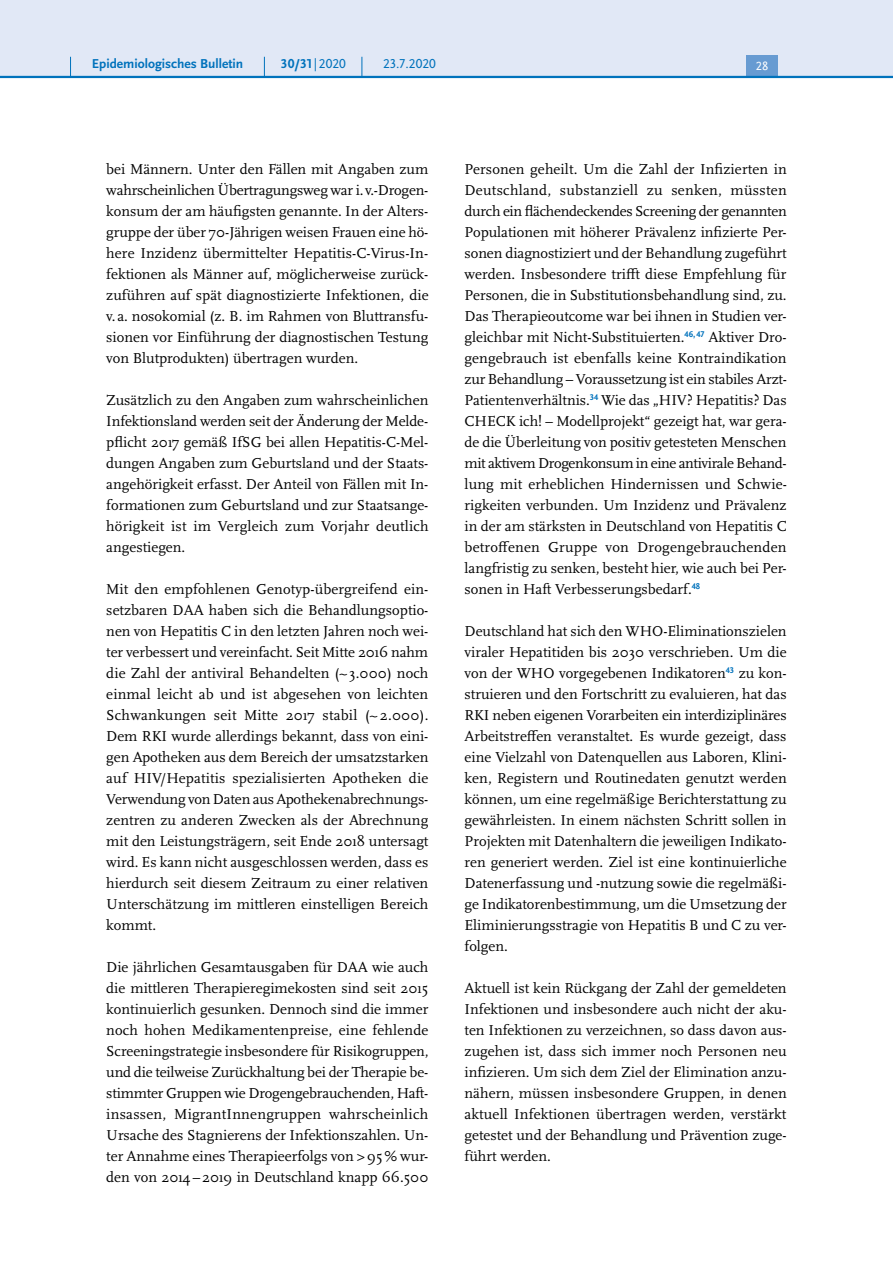
<style>
.page{position:relative;width:893px;height:1263px;background:#fff}
.page>*{position:absolute;margin:0;border:0;box-sizing:border-box;transform-origin:0 0}
.P_-_Fließtext{font:15px/21px "Scala Pro";color:#000;text-align:justify}
.t1{font:700 13.5px "Scala Sans Pro";color:#0072bc}
.t2{font:13.5px "Scala Sans Pro";color:#0072bc}
.t3{font:12.45px "Scala Sans Pro";color:#fff}
.s1{font-weight:400}
</style>
<div class="page">
<div style="left:0;top:0;width:893px;height:77px;background:#e1e8f6"></div>
<div style="left:746px;top:55px;width:32px;height:21px;background:#679bd2"></div>
<hr style="left:0;top:76px;width:893px;height:2px;background:#0072bc">
<svg style="left:70px;top:57px;width:1px;height:19px"></svg>
<svg style="left:264px;top:57px;width:1px;height:19px"></svg>
<svg style="left:362px;top:57px;width:1px;height:19px"></svg>
<p class="t1" style="left:92px;top:55px;width:153px">Epidemiologisches Bulletin</p>
<p class="t1" style="left:281px;top:55px;width:67px">30/31 <span class="s1">|2020</span></p>
<p class="t2" style="left:383px;top:55px;width:54px">23.7.2020</p>
<p class="t3" style="left:756px;top:59px;width:14px">28</p>
<p class="P_-_Fließtext" style="left:106px;top:158px;width:324px">bei Männern. Unter den Fällen mit Angaben zum wahrscheinlichen Übertragungsweg war i.v.-Drogen&shy;konsum der am häufigsten genannte. In der Alters&shy;gruppe der über 70-Jährigen weisen Frauen eine hö&shy;here Inzidenz übermittelter Hepatitis-C-Virus-In&shy;fektionen als Männer auf, möglicherweise zurück&shy;zuführen auf spät diagnostizierte Infektionen, die v. a. nosokomial (z. B. im Rahmen von Bluttransfu&shy;sionen vor Einführung der diagnostischen Testung von Blutprodukten) übertragen wurden.</p>
<p class="P_-_Fließtext" style="left:106px;top:389px;width:324px">Zusätzlich zu den Angaben zum wahrscheinlichen Infektionsland werden seit der Änderung der Melde&shy;pflicht 2017 gemäß IfSG bei allen Hepatitis-C-Mel&shy;dungen Angaben zum Geburtsland und der Staats&shy;angehörigkeit erfasst. Der Anteil von Fällen mit In&shy;formationen zum Geburtsland und zur Staatsange&shy;hörigkeit ist im Vergleich zum Vorjahr deutlich angestiegen.</p>
<p class="P_-_Fließtext" style="left:106px;top:578px;width:324px">Mit den empfohlenen Genotyp-übergreifend ein&shy;setzbaren DAA haben sich die Behandlungsoptio&shy;nen von Hepatitis C in den letzten Jahren noch wei&shy;ter verbessert und vereinfacht. Seit Mitte 2016 nahm die Zahl der antiviral Behandelten (~ 3.000) noch einmal leicht ab und ist abgesehen von leichten Schwankungen seit Mitte 2017 stabil (~ 2.000).<br>Dem RKI wurde allerdings bekannt, dass von eini&shy;gen Apotheken aus dem Bereich der umsatzstarken auf HIV/Hepatitis spezialisierten Apotheken die Verwendung von Daten aus Apothekenabrechnungs&shy;zentren zu anderen Zwecken als der Abrechnung mit den Leistungsträgern, seit Ende 2018 untersagt wird. Es kann nicht ausgeschlossen werden, dass es hierdurch seit diesem Zeitraum zu einer relativen Unterschätzung im mittleren einstelligen Bereich kommt.</p>
<p class="P_-_Fließtext" style="left:106px;top:956px;width:324px">Die jährlichen Gesamtausgaben für DAA wie auch die mittleren Therapieregimekosten sind seit 2015 kontinuierlich gesunken. Dennoch sind die immer noch hohen Medikamentenpreise, eine fehlende Screeningstrategie insbesondere für Risikogruppen, und die teilweise Zurückhaltung bei der Therapie be&shy;stimmter Gruppen wie Drogengebrauchenden, Haft&shy;insassen, MigrantInnengruppen wahrscheinlich Ursache des Stagnierens der Infektionszahlen. Un&shy;ter Annahme eines Therapieerfolgs von &gt;95% wur&shy;den von 2014–2019 in Deutschland knapp 66.500</p>
<p class="P_-_Fließtext" style="left:465px;top:158px;width:324px">Personen geheilt. Um die Zahl der Infizierten in Deutschland, substanziell zu senken, müssten durch ein flächendeckendes Screening der genannten Populationen mit höherer Prävalenz infizierte Per&shy;sonen diagnostiziert und der Behandlung zugeführt werden. Insbesondere trifft diese Empfehlung für Personen, die in Substitutionsbehandlung sind, zu.<br>Das Therapieoutcome war bei ihnen in Studien ver&shy;gleichbar mit Nicht-Substituierten.<sup>46,</sup> <sup>47</sup> Aktiver Dro&shy;gengebrauch ist ebenfalls keine Kontraindikation zur Behandlung – Voraussetzung ist ein stabiles Arzt-Patientenverhältnis.<sup>34</sup> Wie das „HIV? Hepatitis? Das CHECK ich! – Modellprojekt“ gezeigt hat, war gera&shy;de die Überleitung von positiv getesteten Menschen mit aktivem Drogenkonsum in eine antivirale Behand&shy;lung mit erheblichen Hindernissen und Schwie&shy;rigkeiten verbunden. Um Inzidenz und Prävalenz in der am stärksten in Deutschland von Hepatitis C betroffenen Gruppe von Drogengebrauchenden langfristig zu senken, besteht hier, wie auch bei Per&shy;sonen in Haft Verbesserungsbedarf.<sup>48</sup></p>
<p class="P_-_Fließtext" style="left:465px;top:620px;width:324px">Deutschland hat sich den WHO-Eliminationszielen viraler Hepatitiden bis 2030 verschrieben. Um die von der WHO vorgegebenen Indikatoren<sup>43</sup> zu kon&shy;struieren und den Fortschritt zu evaluieren, hat das RKI neben eigenen Vorarbeiten ein interdiziplinäres Arbeitstreffen veranstaltet. Es wurde gezeigt, dass eine Vielzahl von Datenquellen aus Laboren, Klini&shy;ken, Registern und Routinedaten genutzt werden können, um eine regelmäßige Berichterstattung zu gewährleisten. In einem nächsten Schritt sollen in Projekten mit Datenhaltern die jeweiligen Indikato&shy;ren generiert werden. Ziel ist eine kontinuierliche Datenerfassung und -nutzung sowie die regelmäßi&shy;ge Indikatorenbestimmung, um die Umsetzung der Eliminierungsstragie von Hepatitis B und C zu ver&shy;folgen.</p>
<p class="P_-_Fließtext" style="left:465px;top:977px;width:324px">Aktuell ist kein Rückgang der Zahl der gemeldeten Infektionen und insbesondere auch nicht der aku&shy;ten Infektionen zu verzeichnen, so dass davon aus&shy;zugehen ist, dass sich immer noch Personen neu infizieren. Um sich dem Ziel der Elimination anzu&shy;nähern, müssen insbesondere Gruppen, in denen aktuell Infektionen übertragen werden, verstärkt getestet und der Behandlung und Prävention zuge&shy;führt werden.</p>
</div>
